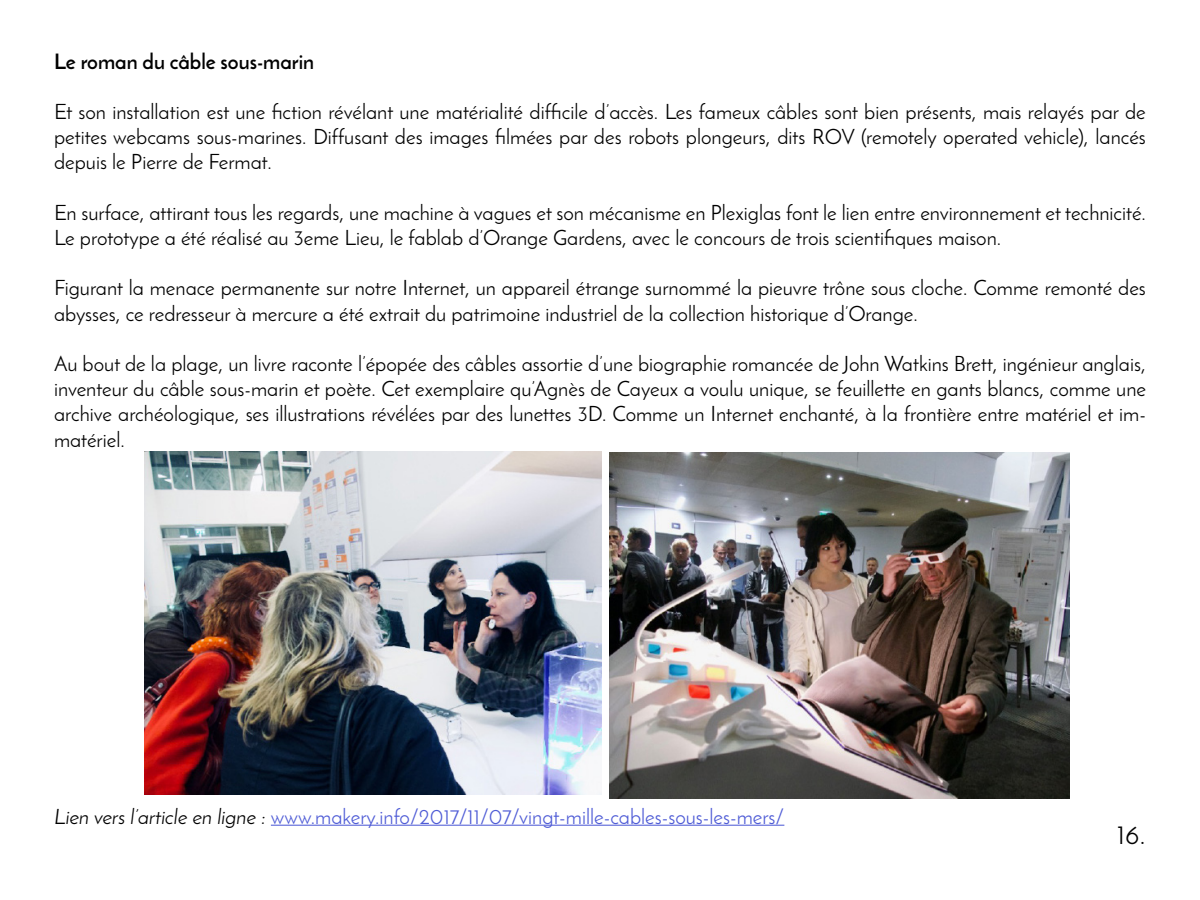
<style>
.page{position:relative;width:1200px;height:900px;background:#fff}
.page>*{position:absolute;margin:0;border:0;box-sizing:border-box;transform-origin:0 0}
.t1{font:27px "Josefin Sans";color:#000}
.t2{font:21px/25.2px "Josefin Sans";color:#000;text-align:justify}
.t3{font:21px "Josefin Sans";color:#4f5cd6}
.t4{font:700 21px "Josefin Sans";color:#000}
.s1{font-style:italic;color:#000}
</style>
<div class="page">
<hr style="left:271px;top:825px;width:513px;height:1px;background:#4f5cd6">
<img style="left:609px;top:453px;width:461px;height:346px">
<img style="left:144px;top:452px;width:457px;height:343px">
<p class="t4" style="left:54px;top:48px;width:262px">Le roman du câble sous-marin</p>
<p class="t2" style="left:54px;top:99px;width:1093px">Et son installation est une fiction révélant une matérialité difficile d’accès. Les fameux câbles sont bien présents, mais relayés par de petites webcams sous-marines. Diffusant des images filmées par des robots plongeurs, dits ROV (remotely operated vehicle), lancés depuis le Pierre de Fermat.</p>
<p class="t2" style="left:54px;top:200px;width:1094px">En surface, attirant tous les regards, une machine à vagues et son mécanisme en Plexiglas font le lien entre environnement et technicité.<br>Le prototype a été réalisé au 3eme Lieu, le fablab d’Orange Gardens, avec le concours de trois scientifiques maison.</p>
<p class="t2" style="left:54px;top:275px;width:1093px">Figurant la menace permanente sur notre Internet, un appareil étrange surnommé la pieuvre trône sous cloche. Comme remonté des abysses, ce redresseur à mercure a été extrait du patrimoine industriel de la collection historique d’Orange.</p>
<p class="t2" style="left:54px;top:351px;width:1094px">Au bout de la plage, un livre raconte l’épopée des câbles assortie d’une biographie romancée de John Watkins Brett, ingénieur anglais, inventeur du câble sous-marin et poète. Cet exemplaire qu’Agnès de Cayeux a voulu unique, se feuillette en gants blancs, comme une archive archéologique, ses illustrations révélées par des lunettes 3D. Comme un Internet enchanté, à la frontière entre matériel et im&shy;matériel.</p>
<p class="t3" style="left:54px;top:804px;width:732px"><span class="s1">Lien vers l’article en ligne :</span> www.makery.info/2017/11/07/vingt-mille-cables-sous-les-mers/</p>
<p class="t1" style="left:1117px;top:818px;width:30px">16.</p>
</div>
